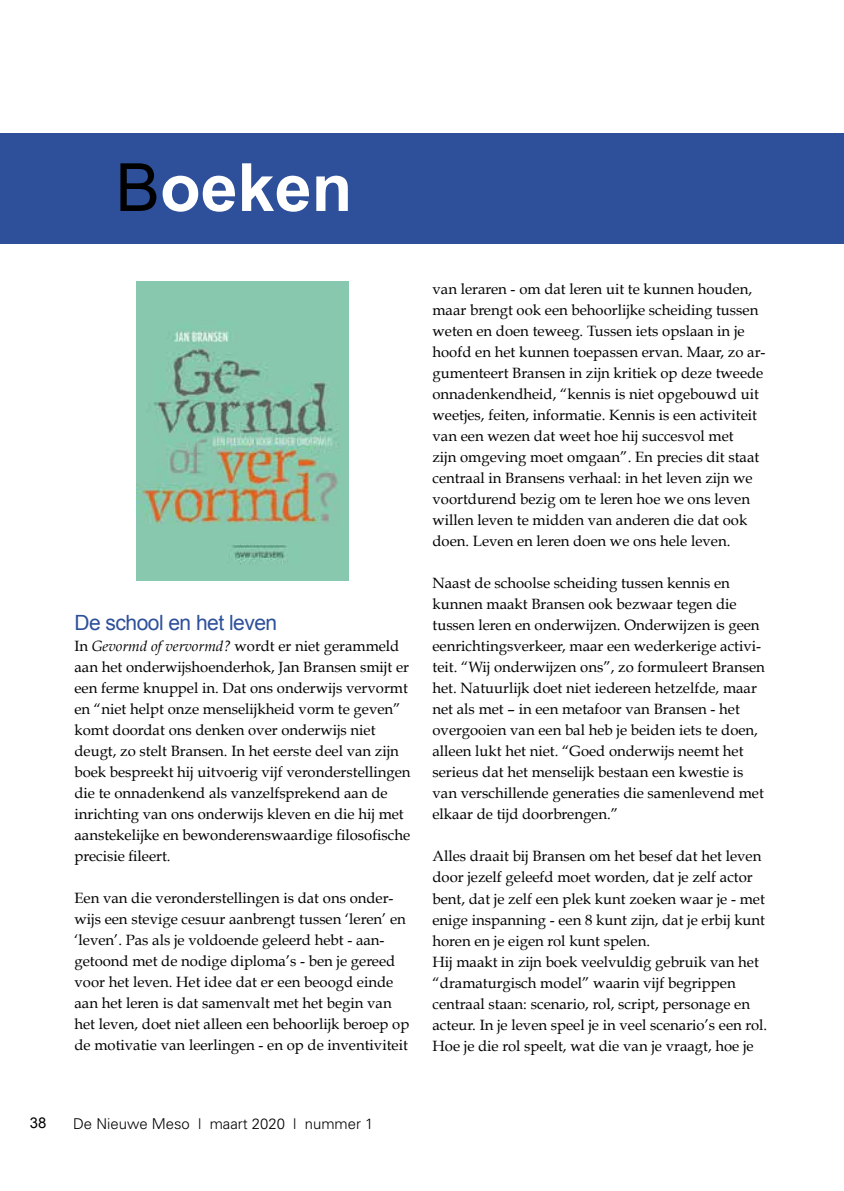
<style>
.page{position:relative;width:844px;height:1191px;background:#fff}
.page>*{position:absolute;margin:0;border:0;box-sizing:border-box;transform-origin:0 0}
.t1{font:700 66.5px "Arial";color:#fff}
.t2{font:21px "Arial";letter-spacing:-.025em;color:#2e509b}
.t3{font:14.88px/21px "Book Antiqua";color:#000}
.t4{font:300 14.88px "Univers";color:#000}
.t5{font:14.88px "Arial";color:#000}
.s1{font-weight:400;color:#000}
.s2{font-style:italic}
</style>
<div class="page">
<div style="left:0;top:134px;width:843px;height:110px;background:#2e509b"></div>
<img style="left:137px;top:282px;width:211px;height:298px">
<h1 class="t1" style="left:115px;top:143px;width:238px"><span class="s1">B</span>oeken</h1>
<h2 class="t2" style="left:74px;top:609px;width:204px">De school en het leven</h2>
<p class="t3" style="left:74px;top:635px;width:337px">In <span class="s2">Gevormd of vervormd?</span> wordt er niet gerammeld aan het onderwijshoenderhok, Jan Bransen smijt er een ferme knuppel in. Dat ons onderwijs vervormt en “niet helpt onze menselijkheid vorm te geven” komt doordat ons denken over onderwijs niet deugt, zo stelt Bransen. In het eerste deel van zijn boek bespreekt hij uitvoerig vijf veronderstellingen die te onnadenkend als vanzelfsprekend aan de inrichting van ons onderwijs kleven en die hij met aanstekelijke en bewonderenswaardige filosofische precisie fileert.</p>
<p class="t3" style="left:74px;top:887px;width:336px">Een van die veronderstellingen is dat ons onder&shy;wijs een stevige cesuur aanbrengt tussen ‘leren’ en ‘leven’. Pas als je voldoende geleerd hebt - aan&shy;getoond met de nodige diploma’s - ben je gereed voor het leven. Het idee dat er een beoogd einde aan het leren is dat samenvalt met het begin van het leven, doet niet alleen een behoorlijk beroep op de motivatie van leerlingen - en op de inventiviteit</p>
<p class="t3" style="left:432px;top:279px;width:334px">van leraren - om dat leren uit te kunnen houden, maar brengt ook een behoorlijke scheiding tussen weten en doen teweeg. Tussen iets opslaan in je hoofd en het kunnen toepassen ervan. Maar, zo ar&shy;gumenteert Bransen in zijn kritiek op deze tweede onnadenkendheid, “kennis is niet opgebouwd uit weetjes, feiten, informatie. Kennis is een activiteit van een wezen dat weet hoe hij succesvol met<br>zijn omgeving moet omgaan”. En precies dit staat centraal in Bransens verhaal: in het leven zijn we voortdurend bezig om te leren hoe we ons leven willen leven te midden van anderen die dat ook doen. Leven en leren doen we ons hele leven.</p>
<p class="t3" style="left:432px;top:573px;width:334px">Naast de schoolse scheiding tussen kennis en kunnen maakt Bransen ook bezwaar tegen die tussen leren en onderwijzen. Onderwijzen is geen eenrichtingsverkeer, maar een wederkerige activi&shy;teit. “Wij onderwijzen ons”, zo formuleert Bransen het. Natuurlijk doet niet iedereen hetzelfde, maar net als met – in een metafoor van Bransen - het overgooien van een bal heb je beiden iets te doen, alleen lukt het niet. “Goed onderwijs neemt het serieus dat het menselijk bestaan een kwestie is van verschillende generaties die samenlevend met elkaar de tijd doorbrengen.”</p>
<p class="t3" style="left:432px;top:846px;width:336px">Alles draait bij Bransen om het besef dat het leven door jezelf geleefd moet worden, dat je zelf actor bent, dat je zelf een plek kunt zoeken waar je - met enige inspanning - een 8 kunt zijn, dat je erbij kunt horen en je eigen rol kunt spelen.<br>Hij maakt in zijn boek veelvuldig gebruik van het “dramaturgisch model” waarin vijf begrippen centraal staan: scenario, rol, script, personage en acteur. In je leven speel je in veel scenario’s een rol.<br>Hoe je die rol speelt, wat die van je vraagt, hoe je</p>
<p class="t5" style="left:30px;top:1113px;width:18px">38</p>
<p class="t4" style="left:73px;top:1114px;width:302px">De Nieuwe Meso | maart 2020 | nummer 1</p>
</div>
